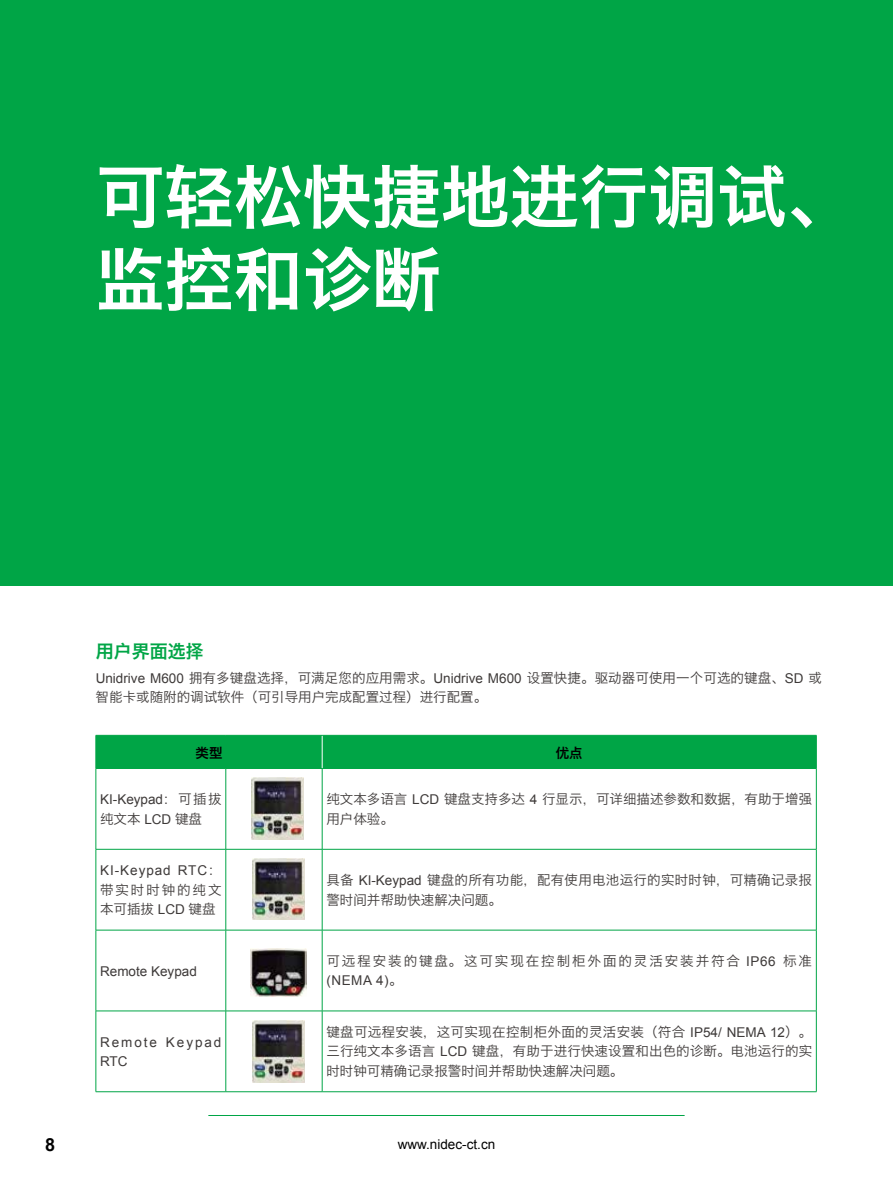
<style>
.page{position:relative;width:893px;height:1191px;background:#fff}
.page>*{position:absolute;margin:0;border:0;box-sizing:border-box;transform-origin:0 0}
.t1{font:69px/82.8px "Hiragino Sans GB W6";color:#fff}
.t2{font:18px "Hiragino Sans GB W6";color:#00a546}
.t3{font:700 18px "Arial";color:#000}
.t4{font:13.5px/19.5px "Hiragino Sans GB W3";letter-spacing:.005em;color:#3e3a39}
.t5{font:13.5px "Hiragino Sans GB W3";letter-spacing:.145em;color:#3e3a39}
.t6{font:13.5px "Arial";color:#3e3a39}
.t7{font:13.5px/19.5px "Hiragino Sans GB W3";letter-spacing:.14em;color:#3e3a39}
.t8{font:13.5px "Arial";color:#000}
.t9{font:13.5px/19.5px "Arial";letter-spacing:.145em;color:#3e3a39}
.t10{font:13.5px "Arial";letter-spacing:.07em;color:#3e3a39}
.t11{font:13.5px "Arial";letter-spacing:.04em;color:#3e3a39}
.t12{font:13.5px "Hiragino Sans GB W6";color:#000}
.s1{font-family:"Arial"}
.s2{font-family:"Hiragino Sans GB W3"}
</style>
<div class="page">
<hr style="left:208px;top:1115px;width:477px;height:1px;background:#00a546">
<div style="left:0;top:0;width:893px;height:585px;background:#00a546"></div>
<img style="left:250px;top:948px;width:56px;height:48px">
<img style="left:252px;top:778px;width:52px;height:61px">
<img style="left:253px;top:858px;width:52px;height:61px">
<img style="left:253px;top:1020px;width:52px;height:62px">
<div style="left:97px;top:736px;width:719px;height:32px;background:#00a546"></div>
<hr style="left:322px;top:735px;width:1px;height:33px;background:#fff">
<hr style="left:96px;top:735px;width:1px;height:33px;background:#00a546">
<hr style="left:96px;top:735px;width:130px;height:1px;background:#00a546">
<hr style="left:226px;top:735px;width:96px;height:1px;background:#00a546">
<hr style="left:322px;top:735px;width:494px;height:1px;background:#00a546">
<hr style="left:816px;top:735px;width:1px;height:33px;background:#00a546">
<hr style="left:96px;top:768px;width:1px;height:81px;background:#00a546">
<hr style="left:96px;top:849px;width:1px;height:81px;background:#00a546">
<hr style="left:96px;top:930px;width:1px;height:80px;background:#00a546">
<hr style="left:96px;top:768px;width:130px;height:1px;background:#00a546">
<hr style="left:226px;top:768px;width:96px;height:1px;background:#00a546">
<hr style="left:322px;top:768px;width:494px;height:1px;background:#00a546">
<hr style="left:226px;top:768px;width:1px;height:81px;background:#00a546">
<hr style="left:322px;top:768px;width:1px;height:81px;background:#00a546">
<hr style="left:816px;top:768px;width:1px;height:81px;background:#00a546">
<hr style="left:226px;top:849px;width:1px;height:81px;background:#00a546">
<hr style="left:322px;top:849px;width:1px;height:81px;background:#00a546">
<hr style="left:816px;top:849px;width:1px;height:81px;background:#00a546">
<hr style="left:226px;top:930px;width:1px;height:80px;background:#00a546">
<hr style="left:322px;top:930px;width:1px;height:80px;background:#00a546">
<hr style="left:816px;top:930px;width:1px;height:80px;background:#00a546">
<hr style="left:96px;top:849px;width:130px;height:1px;background:#00a546">
<hr style="left:226px;top:849px;width:96px;height:1px;background:#00a546">
<hr style="left:322px;top:849px;width:494px;height:1px;background:#00a546">
<hr style="left:96px;top:930px;width:130px;height:1px;background:#00a546">
<hr style="left:226px;top:930px;width:96px;height:1px;background:#00a546">
<hr style="left:322px;top:930px;width:494px;height:1px;background:#00a546">
<hr style="left:96px;top:1011px;width:1px;height:80px;background:#00a546">
<hr style="left:96px;top:1010px;width:130px;height:1px;background:#00a546">
<hr style="left:226px;top:1010px;width:96px;height:1px;background:#00a546">
<hr style="left:322px;top:1010px;width:494px;height:1px;background:#00a546">
<hr style="left:226px;top:1011px;width:1px;height:80px;background:#00a546">
<hr style="left:322px;top:1011px;width:1px;height:80px;background:#00a546">
<hr style="left:816px;top:1011px;width:1px;height:80px;background:#00a546">
<hr style="left:96px;top:1091px;width:130px;height:1px;background:#00a546">
<hr style="left:226px;top:1091px;width:96px;height:1px;background:#00a546">
<hr style="left:322px;top:1091px;width:494px;height:1px;background:#00a546">
<h1 class="t1" style="left:96px;top:153px;width:760px">可轻松快捷地进行调试、监控和诊断</h1>
<h2 class="t2" style="left:96px;top:639px;width:109px">用户界面选择</h2>
<p class="t4" style="left:96px;top:667px;width:728px"><span class="s1">Unidrive M600</span> 拥有多键盘选择，可满足您的应用需求。<span class="s1">Unidrive M600</span> 设置快捷。驱动器可使用一个可选的键盘、<span class="s1">SD</span> 或智能卡或随附的调试软件（可引导用户完成配置过程）进行配置。</p>
<p class="t12" style="left:196px;top:744px;width:28px">类型</p>
<p class="t12" style="left:556px;top:744px;width:28px">优点</p>
<p class="t6" style="left:100px;top:790px;width:123px">KI-Keypad<span class="s2">：可插拔</span></p>
<p class="t4" style="left:100px;top:808px;width:104px">纯文本 <span class="s1">LCD</span> 键盘</p>
<p class="t4" style="left:326px;top:789px;width:487px">纯文本多语言 <span class="s1">LCD</span> 键盘支持多达 <span class="s1">4</span> 行显示，可详细描述参数和数据，有助于增强用户体验。</p>
<p class="t10" style="left:100px;top:861px;width:123px">KI-Keypad RTC<span class="s2">：</span></p>
<p class="t7" style="left:100px;top:879px;width:123px">带实时时钟的纯文本可插拔 <span class="s1">LCD</span> 键盘</p>
<p class="t4" style="left:326px;top:870px;width:487px">具备 <span class="s1">KI-Keypad</span> 键盘的所有功能，配有使用电池运行的实时时钟，可精确记录报警时间并帮助快速解决问题。</p>
<p class="t6" style="left:100px;top:962px;width:98px">Remote Keypad</p>
<p class="t5" style="left:326px;top:952px;width:487px">可远程安装的键盘。这可实现在控制柜外面的灵活安装并符合 <span class="s1">IP66</span> 标准</p>
<p class="t11" style="left:326px;top:971px;width:78px">(NEMA 4)<span class="s2">。</span></p>
<p class="t9" style="left:100px;top:1032px;width:123px">Remote Keypad<br>RTC</p>
<p class="t4" style="left:326px;top:1021px;width:487px;text-align:justify">键盘可远程安装，这可实现在控制柜外面的灵活安装（符合 <span class="s1">IP54/ NEMA 12</span>）。三行纯文本多语言 <span class="s1">LCD</span> 键盘，有助于进行快速设置和出色的诊断。电池运行的实时时钟可精确记录报警时间并帮助快速解决问题。</p>
<h2 class="t3" style="left:45px;top:1133px;width:12px">8</h2>
<p class="t8" style="left:398px;top:1135px;width:99px">www.nidec-ct.cn</p>
</div>
